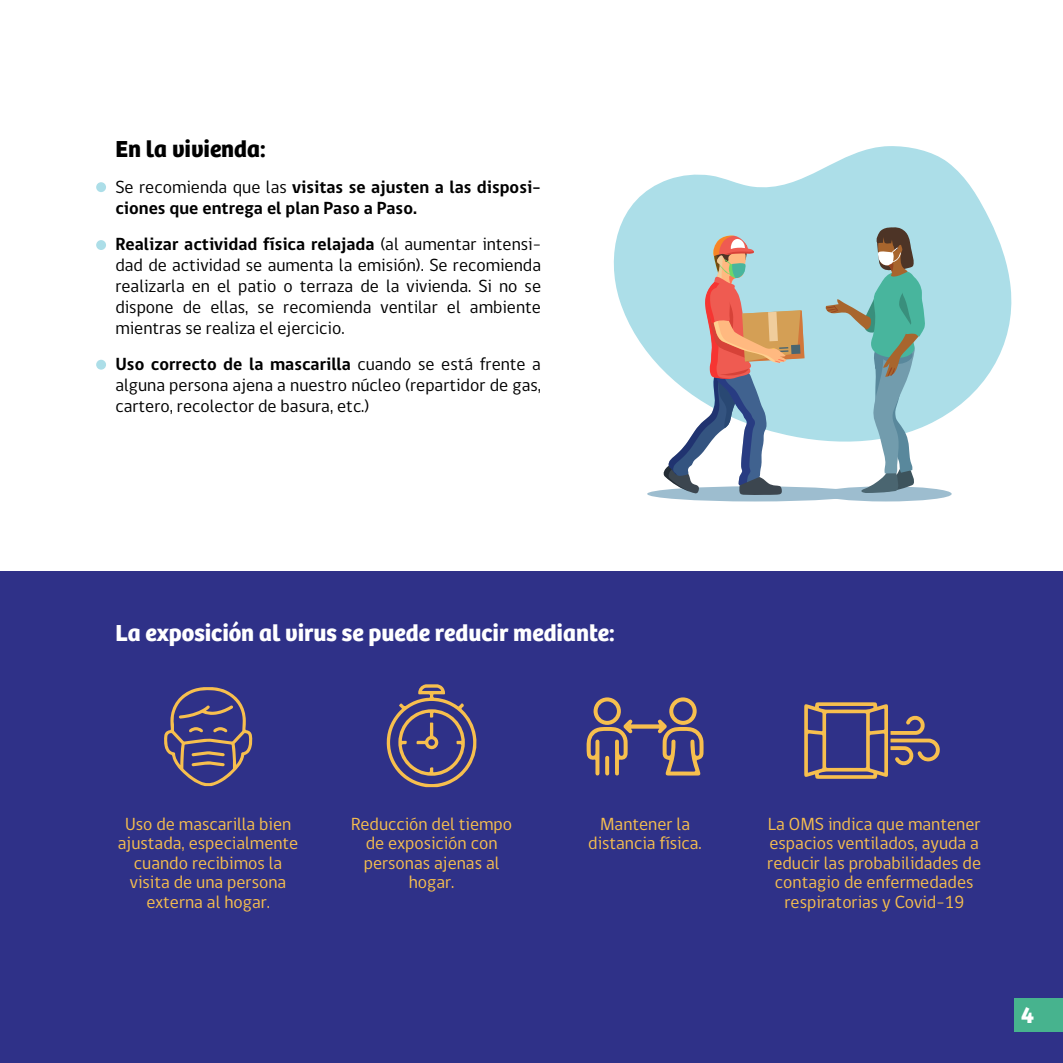
<style>
.page{position:relative;width:1063px;height:1063px;background:#fff}
.page>*{position:absolute;margin:0;border:0;box-sizing:border-box;transform-origin:0 0}
.t1{font:700 24px "Bree";color:#fff}
.t2{font:700 24px "Bree";color:#000}
.t3{font:18px/21px "gob CL";color:#000;text-align:justify}
.t4{font:18px/19.5px "gob CL";color:#f7bf4e;text-align:center}
.t5{font:700 18px/21px "gob CL";color:#000}
.s1{font-weight:400}
.s2{font-weight:700}
</style>
<div class="page">
<div style="left:0;top:572px;width:1063px;height:491px;background:#2f3188"></div>
<div style="left:1014px;top:998px;width:49px;height:34px;background:#47b38e"></div>
<svg style="left:164px;top:687px;width:88px;height:99px"></svg>
<svg style="left:386px;top:684px;width:91px;height:103px"></svg>
<svg style="left:586px;top:697px;width:118px;height:79px"></svg>
<svg style="left:804px;top:702px;width:136px;height:77px"></svg>
<div style="left:647px;top:486px;width:215px;height:15px;background:#9dbdcf;border-radius:50%"></div>
<div style="left:820px;top:486px;width:132px;height:15px;background:#9dbdcf;border-radius:50%"></div>
<svg style="left:613px;top:146px;width:399px;height:295px;fill:#acdee8"></svg>
<svg style="left:662px;top:236px;width:143px;height:259px"></svg>
<svg style="left:825px;top:227px;width:100px;height:266px;background:#9cc5c7"></svg>
<svg style="left:888px;top:367px;width:4px;height:10px"></svg>
<svg style="left:890px;top:368px;width:5px;height:8px"></svg>
<div style="left:96px;top:182px;width:10px;height:10px;background:#acdee8;border-radius:50%"></div>
<div style="left:96px;top:240px;width:10px;height:10px;background:#acdee8;border-radius:50%"></div>
<div style="left:96px;top:360px;width:10px;height:10px;background:#acdee8;border-radius:50%"></div>
<h1 class="t2" style="left:115px;top:135px;width:152px">En la vivienda:</h1>
<p class="t5" style="left:115px;top:177px;width:427px"><span class="s1">Se recomienda que las</span> visitas se ajusten a las disposi&shy;ciones que entrega el plan Paso a Paso.</p>
<p class="t3" style="left:115px;top:234px;width:427px"><span class="s2">Realizar actividad física relajada</span> (al aumentar intensi&shy;dad de actividad se aumenta la emisión). Se recomienda realizarla en el patio o terraza de la vivienda. Si no se dispone de ellas, se recomienda ventilar el ambiente mientras se realiza el ejercicio.</p>
<p class="t3" style="left:115px;top:354px;width:427px"><span class="s2">Uso correcto de la mascarilla</span> cuando se está frente a alguna persona ajena a nuestro núcleo (repartidor de gas, cartero, recolector de basura, etc.)</p>
<h1 class="t1" style="left:115px;top:619px;width:501px">La exposición al virus se puede reducir mediante:</h1>
<p class="t4" style="left:351px;top:814px;width:163px">Reducción del tiempo de exposición con personas ajenas al hogar.</p>
<p class="t4" style="left:118px;top:814px;width:182px">Uso de mascarilla bien ajustada, especialmente cuando recibimos la visita de una persona externa al hogar.</p>
<p class="t4" style="left:767px;top:814px;width:215px">La OMS indica que mantener espacios ventilados, ayuda a reducir las probabilidades de contagio de enfermedades respiratorias y Covid-19</p>
<p class="t4" style="left:588px;top:814px;width:115px">Mantener la distancia física.</p>
<h1 class="t1" style="left:1021px;top:1001px;width:15px">4</h1>
</div>
